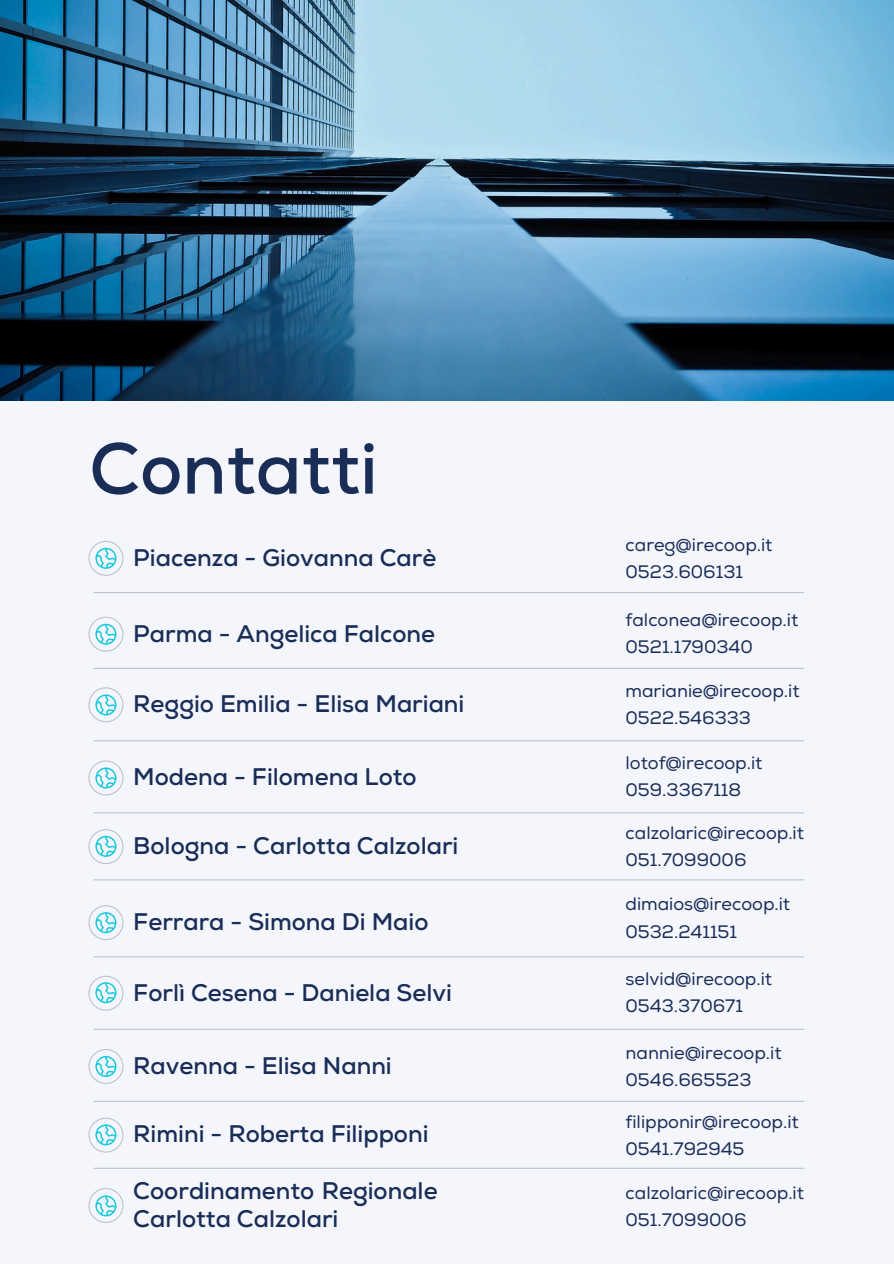
<style>
.page{position:relative;width:894px;height:1264px;background:#fff}
.page>*{position:absolute;margin:0;border:0;box-sizing:border-box;transform-origin:0 0}
.t1{font:700 72px "Nexa";color:#1a2d57}
.t2{font:700 24px/28.2px "Nexa";color:#1a2d57}
.t3{font:18px "Nexa";color:#1a2d57}
</style>
<div class="page">
<div style="left:0;top:0;width:893px;height:1263px;background:#f4f6fc"></div>
<img style="left:0;top:0;width:893px;height:400px">
<svg style="left:88px;top:905px;width:35px;height:35px"></svg>
<hr style="left:94px;top:956px;width:709px;height:1px;background:#6c7382">
<hr style="left:94px;top:1028px;width:709px;height:1px;background:#6c7382">
<hr style="left:94px;top:1100px;width:709px;height:1px;background:#6c7382">
<hr style="left:94px;top:1167px;width:709px;height:1px;background:#6c7382">
<svg style="left:88px;top:616px;width:35px;height:35px"></svg>
<hr style="left:94px;top:668px;width:709px;height:1px;background:#6c7382">
<hr style="left:94px;top:740px;width:709px;height:1px;background:#6c7382">
<hr style="left:94px;top:812px;width:709px;height:1px;background:#6c7382">
<hr style="left:94px;top:879px;width:709px;height:1px;background:#6c7382">
<svg style="left:88px;top:541px;width:35px;height:34px"></svg>
<hr style="left:94px;top:592px;width:709px;height:1px;background:#6c7382">
<svg style="left:88px;top:687px;width:35px;height:35px"></svg>
<svg style="left:88px;top:760px;width:35px;height:35px"></svg>
<svg style="left:88px;top:829px;width:35px;height:35px"></svg>
<svg style="left:88px;top:975px;width:35px;height:35px"></svg>
<svg style="left:88px;top:1049px;width:35px;height:34px"></svg>
<svg style="left:88px;top:1117px;width:35px;height:35px"></svg>
<svg style="left:88px;top:1188px;width:35px;height:34px"></svg>
<p class="t1" style="left:89px;top:426px;width:290px">Contatti</p>
<p class="t2" style="left:133px;top:544px;width:304px">Piacenza - Giovanna Carè</p>
<p class="t2" style="left:133px;top:620px;width:303px">Parma - Angelica Falcone</p>
<p class="t2" style="left:133px;top:690px;width:332px">Reggio Emilia - Elisa Mariani</p>
<h2 class="t2" style="left:133px;top:763px;width:285px">Modena - Filomena Loto</h2>
<p class="t2" style="left:133px;top:832px;width:326px">Bologna - Carlotta Calzolari</p>
<h1 class="t2" style="left:133px;top:908px;width:296px">Ferrara - Simona Di Maio</h1>
<p class="t2" style="left:133px;top:978px;width:320px">Forlì Cesena - Daniela Selvi</p>
<h2 class="t2" style="left:133px;top:1052px;width:260px">Ravenna - Elisa Nanni</h2>
<p class="t2" style="left:133px;top:1120px;width:296px">Rimini - Roberta Filipponi</p>
<p class="t2" style="left:133px;top:1177px;width:306px">Coordinamento Regionale<br>Carlotta Calzolari</p>
<p class="t3" style="left:625px;top:534px;width:148px">careg@irecoop.it</p>
<p class="t3" style="left:625px;top:561px;width:119px">0523.606131</p>
<h2 class="t3" style="left:625px;top:609px;width:174px">falconea@irecoop.it</h2>
<p class="t3" style="left:625px;top:636px;width:129px">0521.1790340</p>
<p class="t3" style="left:625px;top:680px;width:175px">marianie@irecoop.it</p>
<p class="t3" style="left:625px;top:707px;width:127px">0522.546333</p>
<p class="t3" style="left:625px;top:752px;width:138px">lotof@irecoop.it</p>
<h2 class="t3" style="left:625px;top:779px;width:117px">059.3367118</h2>
<p class="t3" style="left:625px;top:821px;width:180px">calzolaric@irecoop.it</p>
<p class="t3" style="left:625px;top:848px;width:122px">051.7099006</p>
<p class="t3" style="left:625px;top:893px;width:166px">dimaios@irecoop.it</p>
<p class="t3" style="left:625px;top:920px;width:113px">0532.241151</p>
<h2 class="t3" style="left:625px;top:968px;width:148px">selvid@irecoop.it</h2>
<p class="t3" style="left:625px;top:995px;width:119px">0543.370671</p>
<p class="t3" style="left:625px;top:1041px;width:157px">nannie@irecoop.it</p>
<p class="t3" style="left:625px;top:1068px;width:127px">0546.665523</p>
<p class="t3" style="left:625px;top:1111px;width:174px">filipponir@irecoop.it</p>
<h2 class="t3" style="left:625px;top:1138px;width:120px">0541.792945</h2>
<p class="t3" style="left:625px;top:1181px;width:180px">calzolaric@irecoop.it</p>
<p class="t3" style="left:625px;top:1208px;width:122px">051.7099006</p>
</div>
